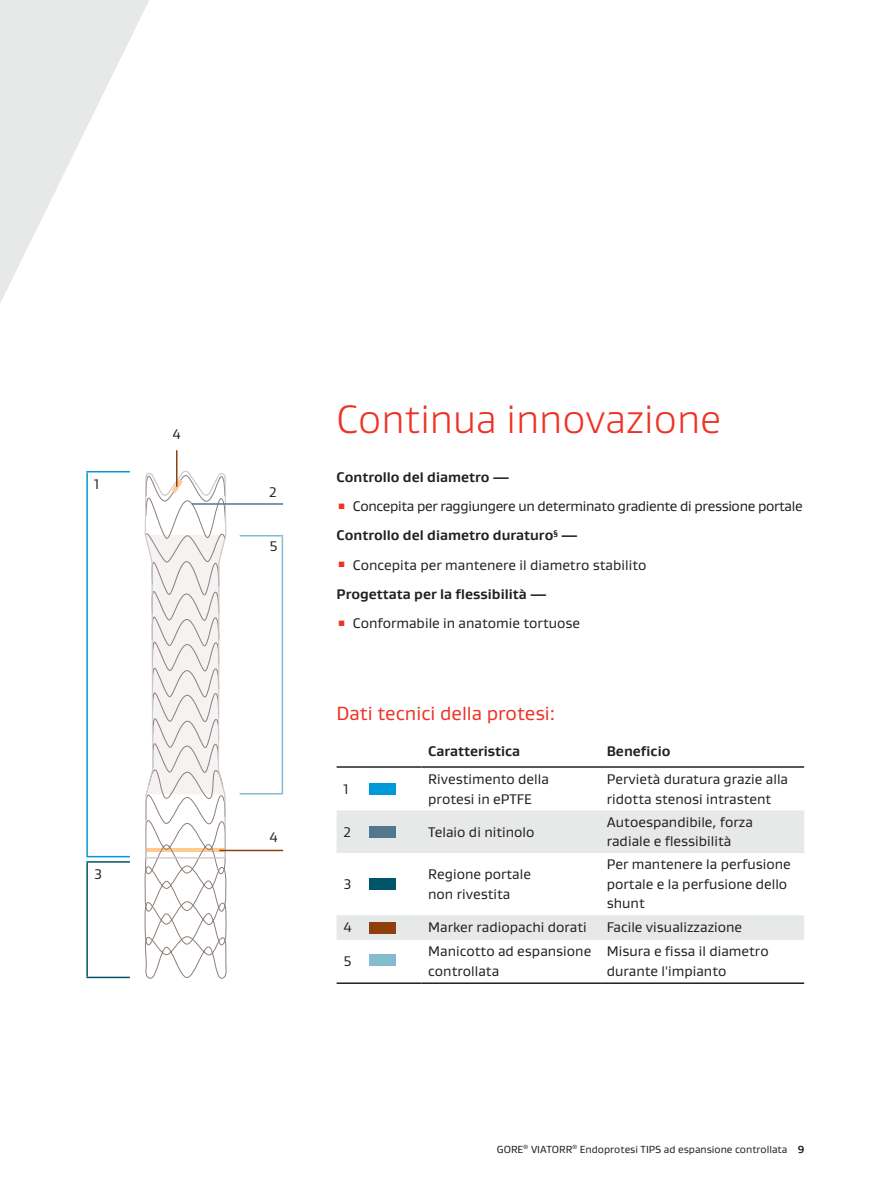
<style>
.page{position:relative;width:891px;height:1188px;background:#fff}
.page>*{position:absolute;margin:0;border:0;box-sizing:border-box;transform-origin:0 0}
.t1{font:300 40.5px "Gore Gustan";color:#ee3224}
.t2{font:19.5px "Gore Gustan";color:#ee3224}
.t3{font:14.25px/19.5px "Gore Gustan";color:#231f20}
.t4{font:14.25px/29.2px "Gore Gustan";letter-spacing:-.025em;color:#231f20}
.t5{font:700 14.25px "Gore Gustan";color:#231f20}
.t6{font:10.5px "Gore Gustan";color:#231f20}
.s1{font-weight:700}
</style>
<div class="page">
<svg style="left:0;top:0;width:149px;height:303px;fill:#e7e8e8"></svg>
<svg style="left:144px;top:471px;width:83px;height:508px"></svg>
<hr style="left:86px;top:471px;width:44px;height:1px;background:#009ada">
<hr style="left:86px;top:472px;width:2px;height:384px;background:#009ada">
<hr style="left:86px;top:856px;width:44px;height:1px;background:#009ada">
<hr style="left:86px;top:861px;width:44px;height:2px;background:#005568">
<hr style="left:86px;top:863px;width:2px;height:114px;background:#005568">
<hr style="left:86px;top:977px;width:44px;height:1px;background:#005568">
<hr style="left:240px;top:535px;width:43px;height:2px;background:#85bbd0">
<hr style="left:282px;top:537px;width:1px;height:256px;background:#85bbd0">
<hr style="left:240px;top:793px;width:43px;height:2px;background:#85bbd0">
<hr style="left:192px;top:503px;width:91px;height:2px;background:#527891">
<hr style="left:219px;top:850px;width:64px;height:1px;background:#8f3e0e">
<hr style="left:176px;top:450px;width:2px;height:37px;background:#8f3e0e">
<svg style="left:337px;top:810px;width:467px;height:130px;fill:#ebecec"></svg>
<hr style="left:337px;top:766px;width:84px;height:2px;background:#231f20">
<hr style="left:422px;top:766px;width:178px;height:2px;background:#231f20">
<hr style="left:600px;top:766px;width:204px;height:2px;background:#231f20">
<hr style="left:337px;top:982px;width:84px;height:2px;background:#231f20">
<hr style="left:422px;top:982px;width:178px;height:2px;background:#231f20">
<hr style="left:600px;top:982px;width:204px;height:2px;background:#231f20">
<div style="left:369px;top:783px;width:27px;height:12px;background:#009ada"></div>
<div style="left:369px;top:955px;width:27px;height:11px;background:#85bbd0"></div>
<div style="left:369px;top:923px;width:27px;height:11px;background:#8f3e0e"></div>
<div style="left:369px;top:879px;width:27px;height:11px;background:#005568"></div>
<div style="left:369px;top:826px;width:27px;height:11px;background:#527891"></div>
<p class="t3" style="left:94px;top:474px;width:7px">1</p>
<p class="t3" style="left:172px;top:424px;width:10px">4</p>
<p class="t3" style="left:94px;top:864px;width:10px">3</p>
<p class="t3" style="left:269px;top:482px;width:9px">2</p>
<p class="t3" style="left:269px;top:536px;width:10px">5</p>
<p class="t3" style="left:269px;top:827px;width:10px">4</p>
<h1 class="t1" style="left:337px;top:394px;width:386px">Continua innovazione</h1>
<p class="t5" style="left:337px;top:468px;width:175px">Controllo del diametro —</p>
<p class="t4" style="left:337px;top:491px;width:468px"><sup>▪</sup> Concepita per raggiungere un determinato gradiente di pressione portale<br><span class="s1">Controllo del diametro duraturo</span><sup>§</sup> <span class="s1">—</span></p>
<p class="t3" style="left:337px;top:550px;width:311px;line-height:29.2px"><sup>▪</sup> Concepita per mantenere il diametro stabilito<br><span class="s1">Progettata per la flessibilità —</span></p>
<p class="t3" style="left:337px;top:613px;width:245px"><sup>▪</sup> Conformabile in anatomie tortuose</p>
<h2 class="t2" style="left:337px;top:701px;width:220px">Dati tecnici della protesi:</h2>
<p class="t5" style="left:428px;top:742px;width:93px">Caratteristica</p>
<p class="t5" style="left:607px;top:742px;width:65px">Beneficio</p>
<p class="t3" style="left:343px;top:779px;width:7px">1</p>
<p class="t3" style="left:428px;top:769px;width:122px">Rivestimento della protesi in ePTFE</p>
<p class="t3" style="left:607px;top:769px;width:183px">Pervietà duratura grazie alla ridotta stenosi intrastent</p>
<p class="t3" style="left:343px;top:822px;width:9px">2</p>
<p class="t3" style="left:428px;top:822px;width:108px">Telaio di nitinolo</p>
<p class="t3" style="left:607px;top:812px;width:148px">Autoespandibile, forza radiale e flessibilità</p>
<p class="t3" style="left:343px;top:874px;width:10px">3</p>
<p class="t3" style="left:428px;top:864px;width:104px">Regione portale non rivestita</p>
<p class="t3" style="left:607px;top:854px;width:185px">Per mantenere la perfusione portale e la perfusione dello shunt</p>
<p class="t3" style="left:343px;top:917px;width:10px">4</p>
<p class="t3" style="left:428px;top:917px;width:160px">Marker radiopachi dorati</p>
<p class="t3" style="left:607px;top:917px;width:137px">Facile visualizzazione</p>
<p class="t3" style="left:343px;top:951px;width:10px">5</p>
<p class="t3" style="left:428px;top:941px;width:165px">Manicotto ad espansione controllata</p>
<p class="t3" style="left:607px;top:941px;width:163px">Misura e fissa il diametro durante l'impianto</p>
<p class="t6" style="left:497px;top:1142px;width:309px">GORE<sup>®</sup> VIATORR<sup>®</sup> Endoprotesi TIPS ad espansione controllata <span class="s1">9</span></p>
</div>
